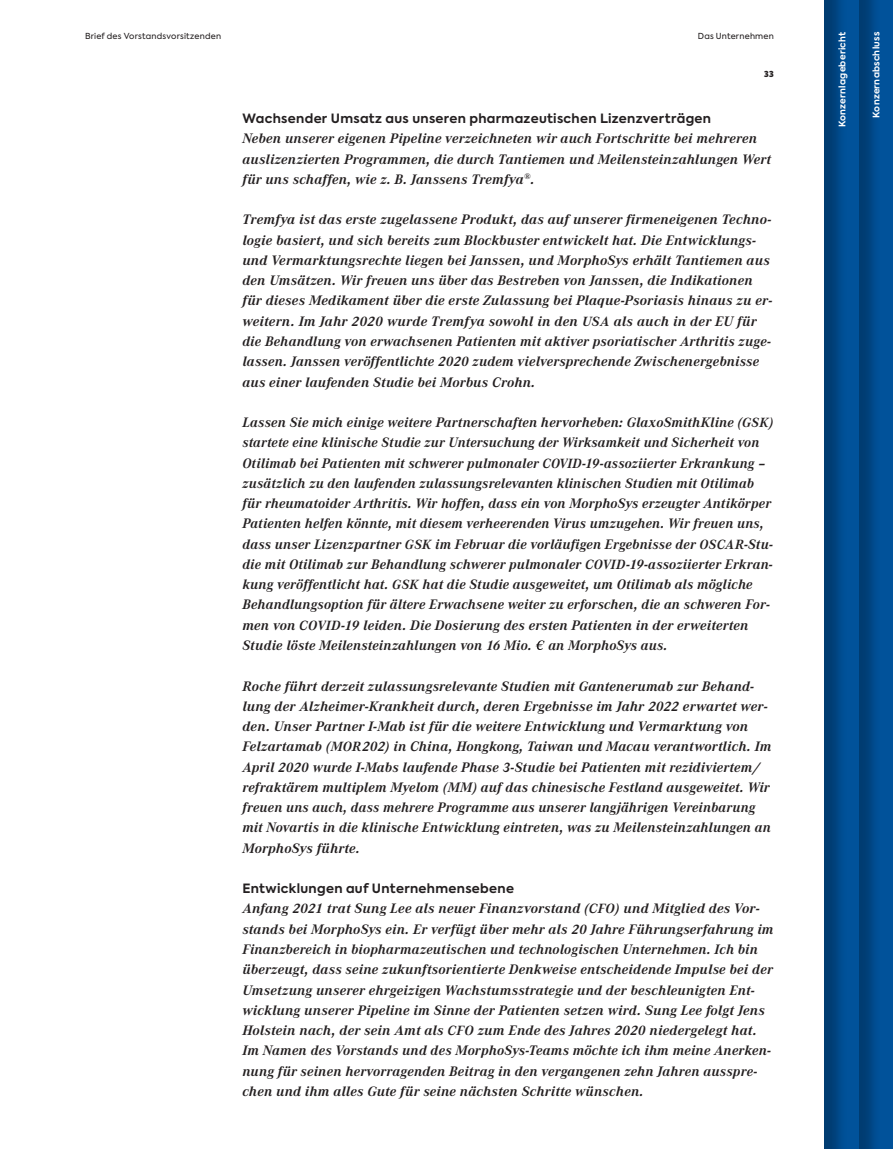
<style>
.page{position:relative;width:893px;height:1149px;background:#fff}
.page>*{position:absolute;margin:0;border:0;box-sizing:border-box;transform-origin:0 0}
.t1{font:italic 700 14.25px/20.2px "Corporate A";letter-spacing:.015em;color:#231f20}
.t2{font:700 12.75px "Axiforma";letter-spacing:.025em;color:#231f20}
.t3{font:700 9px "Axiforma";letter-spacing:.025em;color:#fff}
.t4{font:8.25px "Axiforma";letter-spacing:.025em;color:#231f20}
.t5{font:900 8.25px "Axiforma";color:#231f20}
.s1{font-size:13.8px}
</style>
<div class="page">
<svg style="left:535px;top:640px;width:10px;height:9px"></svg>
<div style="left:856px;top:0;width:37px;height:1148px;background:#231f20;opacity:.3"></div>
<div style="left:822px;top:0;width:38px;height:1148px;background:#231f20;opacity:.3"></div>
<p class="t4" style="left:85px;top:31px;width:138px">Brief des Vorstandsvorsitzenden</p>
<p class="t4" style="left:698px;top:31px;width:78px">Das Unternehmen</p>
<p class="t5" style="left:764px;top:68px;width:11px">33</p>
<p class="t2" style="left:242px;top:110px;width:470px">Wachsender Umsatz aus unseren pharmazeutischen Lizenzverträgen</p>
<p class="t1" style="left:242px;top:129px;width:530px">Neben unserer eigenen Pipeline verzeichneten wir auch Fortschritte bei mehreren auslizenzierten Programmen, die durch Tantiemen und Meilensteinzahlungen Wert für uns schaffen, wie z. B. Janssens Tremfya<sup>®</sup>.</p>
<p class="t1" style="left:242px;top:210px;width:531px">Tremfya ist das erste zugelassene Produkt, das auf unserer firmeneigenen Techno&shy;logie basiert, und sich bereits zum Blockbuster entwickelt hat. Die Entwicklungs&shy;und Vermarktungsrechte liegen bei Janssen, und MorphoSys erhält Tantiemen aus den Umsätzen. Wir freuen uns über das Bestreben von Janssen, die Indikationen für dieses Medikament über die erste Zulassung bei Plaque-Psoriasis hinaus zu er&shy;weitern. Im Jahr 2020 wurde Tremfya sowohl in den <span class="s1">USA</span> als auch in der EU für die Behandlung von erwachsenen Patienten mit aktiver psoriatischer Arthritis zuge&shy;lassen. Janssen veröffentlichte 2020 zudem vielversprechende Zwischenergebnisse aus einer laufenden Studie bei Morbus Crohn.</p>
<p class="t1" style="left:242px;top:412px;width:533px">Lassen Sie mich einige weitere Partnerschaften hervorheben: GlaxoSmithKline (<span class="s1">GSK</span>) startete eine klinische Studie zur Untersuchung der Wirksamkeit und Sicherheit von Otilimab bei Patienten mit schwerer pulmonaler <span class="s1">COVID</span>-19-assoziierter Erkrankung – zusätzlich zu den laufenden zulassungsrelevanten klinischen Studien mit Otilimab für rheumatoider Arthritis. Wir hoffen, dass ein von MorphoSys erzeugter Antikörper Patienten helfen könnte, mit diesem verheerenden Virus umzugehen. Wir freuen uns, dass unser Lizenzpartner <span class="s1">GSK</span> im Februar die vorläufigen Ergebnisse der <span class="s1">OSCAR</span>-Stu&shy;die mit Otilimab zur Behandlung schwerer pulmonaler <span class="s1">COVID</span>-19-assoziierter Erkran&shy;kung veröffentlicht hat. <span class="s1">GSK</span> hat die Studie ausgeweitet, um Otilimab als mögliche Behandlungsoption für ältere Erwachsene weiter zu erforschen, die an schweren For&shy;men von <span class="s1">COVID</span>-19 leiden. Die Dosierung des ersten Patienten in der erweiterten Studie löste Meilensteinzahlungen von 16 Mio. an MorphoSys aus.</p>
<p class="t1" style="left:242px;top:675px;width:531px">Roche führt derzeit zulassungsrelevante Studien mit Gantenerumab zur Behand&shy;lung der Alzheimer-Krankheit durch, deren Ergebnisse im Jahr 2022 erwartet wer&shy;den. Unser Partner I-Mab ist für die weitere Entwicklung und Vermarktung von Felzartamab (<span class="s1">MOR</span>202) in China, Hongkong, Taiwan und Macau verantwortlich. Im April 2020 wurde I-Mabs laufende Phase 3-Studie bei Patienten mit rezidiviertem/ refraktärem multiplem Myelom (MM) auf das chinesische Festland ausgeweitet. Wir freuen uns auch, dass mehrere Programme aus unserer langjährigen Vereinbarung mit Novartis in die klinische Entwicklung eintreten, was zu Meilensteinzahlungen an MorphoSys führte.</p>
<p class="t2" style="left:242px;top:879px;width:273px">Entwicklungen auf Unternehmensebene</p>
<p class="t1" style="left:242px;top:898px;width:533px">Anfang 2021 trat Sung Lee als neuer Finanzvorstand (<span class="s1">CFO</span>) und Mitglied des Vor&shy;stands bei MorphoSys ein. Er verfügt über mehr als 20 Jahre Führungserfahrung im Finanzbereich in biopharmazeutischen und technologischen Unternehmen. Ich bin überzeugt, dass seine zukunftsorientierte Denkweise entscheidende Impulse bei der Umsetzung unserer ehrgeizigen Wachstumsstrategie und der beschleunigten Ent&shy;wicklung unserer Pipeline im Sinne der Patienten setzen wird. Sung Lee folgt Jens Holstein nach, der sein Amt als <span class="s1">CFO</span> zum Ende des Jahres 2020 niedergelegt hat.<br>Im Namen des Vorstands und des MorphoSys-Teams möchte ich ihm meine Anerken&shy;nung für seinen hervorragenden Beitrag in den vergangenen zehn Jahren ausspre&shy;chen und ihm alles Gute für seine nächsten Schritte wünschen.</p>
<p class="t3" style="left:836px;top:127px;width:97px;rotate:-90deg">Konzernlagebericht</p>
<p class="t3" style="left:870px;top:118px;width:87px;rotate:-90deg">Konzernabschluss</p>
</div>
